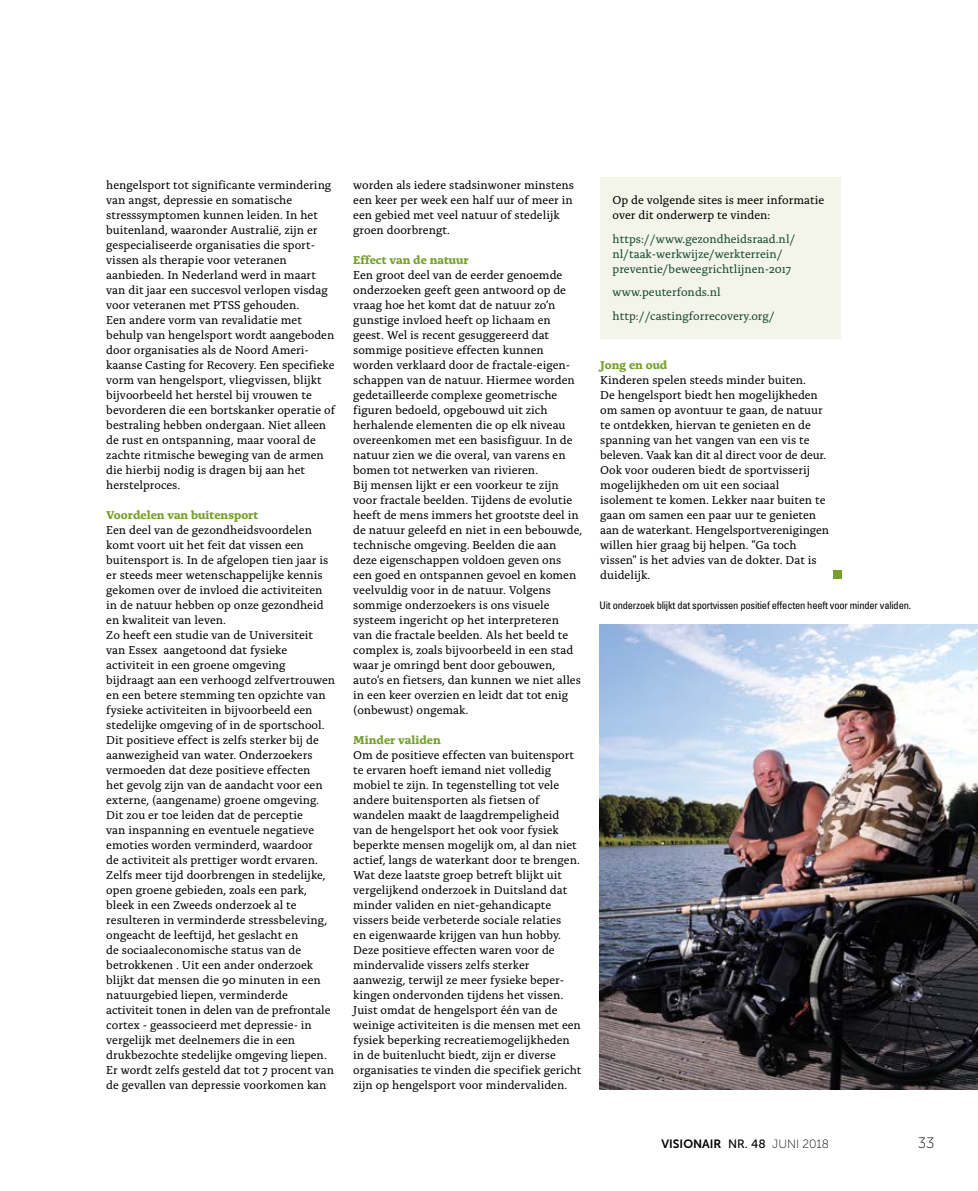
<style>
.page{position:relative;width:978px;height:1191px;background:#fff}
.page>*{position:absolute;margin:0;border:0;box-sizing:border-box;transform-origin:0 0}
.t1{font:15px "Museo Sans 100";color:#000}
.t2{font:12px/15px "Alda OTCEV";color:#000}
.t3{font:12px/15px "Alda OTCEV";color:#164830}
.t4{font:700 12px "Alda OTCEV";color:#76a02b}
.t5{font:12px "Museo Sans 700";color:#000}
.t6{font:condensed 10.5px "Univers";letter-spacing:-.02em;color:#000}
.s1{font-family:"Museo Sans 500"}
.s2{font-family:"Museo Sans 100"}
</style>
<div class="page">
<img style="left:600px;top:624px;width:378px;height:465px">
<div style="left:600px;top:177px;width:240px;height:162px;background:#f3f5eb"></div>
<div style="left:833px;top:571px;width:9px;height:8px;background:#76a02b"></div>
<p class="t2" style="left:106px;top:177px;width:230px">hengelsport tot significante vermindering van angst, depressie en somatische stresssymptomen kunnen leiden. In het buitenland, waaronder Australië, zijn er gespecialiseerde organisaties die sport&shy;vissen als therapie voor veteranen aanbieden. In Nederland werd in maart van dit jaar een succesvol verlopen visdag voor veteranen met PTSS gehouden.<br>Een andere vorm van revalidatie met behulp van hengelsport wordt aangeboden door organisaties als de Noord Ameri&shy;kaanse Casting for Recovery. Een specifieke vorm van hengelsport, vliegvissen, blijkt bijvoorbeeld het herstel bij vrouwen te bevorderen die een bortskanker operatie of bestraling hebben ondergaan. Niet alleen de rust en ontspanning, maar vooral de zachte ritmische beweging van de armen die hierbij nodig is dragen bij aan het herstelproces.</p>
<p class="t4" style="left:106px;top:505px;width:154px">Voordelen van buitensport</p>
<p class="t2" style="left:106px;top:522px;width:230px">Een deel van de gezondheidsvoordelen komt voort uit het feit dat vissen een buitensport is. In de afgelopen tien jaar is er steeds meer wetenschappelijke kennis gekomen over de invloed die activiteiten in de natuur hebben op onze gezondheid en kwaliteit van leven.<br>Zo heeft een studie van de Universiteit van Essex aangetoond dat fysieke activiteit in een groene omgeving bijdraagt aan een verhoogd zelfvertrouwen en een betere stemming ten opzichte van fysieke activiteiten in bijvoorbeeld een stedelijke omgeving of in de sportschool.<br>Dit positieve effect is zelfs sterker bij de aanwezigheid van water. Onderzoekers vermoeden dat deze positieve effecten<br>het gevolg zijn van de aandacht voor een externe, (aangename) groene omgeving.<br>Dit zou er toe leiden dat de perceptie<br>van inspanning en eventuele negatieve emoties worden verminderd, waardoor<br>de activiteit als prettiger wordt ervaren.<br>Zelfs meer tijd doorbrengen in stedelijke, open groene gebieden, zoals een park, bleek in een Zweeds onderzoek al te resulteren in verminderde stressbeleving, ongeacht de leeftijd, het geslacht en<br>de sociaaleconomische status van de betrokkenen . Uit een ander onderzoek blijkt dat mensen die 90 minuten in een natuurgebied liepen, verminderde activiteit tonen in delen van de prefrontale cortex - geassocieerd met depressie- in vergelijk met deelnemers die in een drukbezochte stedelijke omgeving liepen.<br>Er wordt zelfs gesteld dat tot 7 procent van de gevallen van depressie voorkomen kan</p>
<p class="t2" style="left:353px;top:177px;width:222px">worden als iedere stadsinwoner minstens een keer per week een half uur of meer in een gebied met veel natuur of stedelijk groen doorbrengt.</p>
<p class="t4" style="left:353px;top:250px;width:117px">Effect van de natuur</p>
<p class="t2" style="left:353px;top:267px;width:230px">Een groot deel van de eerder genoemde onderzoeken geeft geen antwoord op de vraag hoe het komt dat de natuur zo’n gunstige invloed heeft op lichaam en geest. Wel is recent gesuggereerd dat sommige positieve effecten kunnen worden verklaard door de fractale-eigen&shy;schappen van de natuur. Hiermee worden gedetailleerde complexe geometrische figuren bedoeld, opgebouwd uit zich herhalende elementen die op elk niveau overeenkomen met een basisfiguur. In de natuur zien we die overal, van varens en bomen tot netwerken van rivieren.<br>Bij mensen lijkt er een voorkeur te zijn voor fractale beelden. Tijdens de evolutie heeft de mens immers het grootste deel in de natuur geleefd en niet in een bebouwde, technische omgeving. Beelden die aan deze eigenschappen voldoen geven ons een goed en ontspannen gevoel en komen veelvuldig voor in de natuur. Volgens sommige onderzoekers is ons visuele systeem ingericht op het interpreteren<br>van die fractale beelden. Als het beeld te complex is, zoals bijvoorbeeld in een stad waar je omringd bent door gebouwen, auto’s en fietsers, dan kunnen we niet alles in een keer overzien en leidt dat tot enig (onbewust) ongemak.</p>
<p class="t4" style="left:353px;top:730px;width:89px">Minder validen</p>
<p class="t2" style="left:353px;top:747px;width:230px">Om de positieve effecten van buitensport te ervaren hoeft iemand niet volledig mobiel te zijn. In tegenstelling tot vele andere buitensporten als fietsen of wandelen maakt de laagdrempeligheid van de hengelsport het ook voor fysiek beperkte mensen mogelijk om, al dan niet actief, langs de waterkant door te brengen.<br>Wat deze laatste groep betreft blijkt uit vergelijkend onderzoek in Duitsland dat minder validen en niet-gehandicapte vissers beide verbeterde sociale relaties<br>en eigenwaarde krijgen van hun hobby.<br>Deze positieve effecten waren voor de mindervalide vissers zelfs sterker aanwezig, terwijl ze meer fysieke beper&shy;kingen ondervonden tijdens het vissen.<br>Juist omdat de hengelsport één van de weinige activiteiten is die mensen met een fysiek beperking recreatiemogelijkheden in de buitenlucht biedt, zijn er diverse organisaties te vinden die specifiek gericht zijn op hengelsport voor mindervaliden.</p>
<p class="t2" style="left:613px;top:192px;width:213px">Op de volgende sites is meer informatie over dit onderwerp te vinden:</p>
<p class="t3" style="left:613px;top:230px;width:184px">https://www.gezondheidsraad.nl/ nl/taak-werkwijze/werkterrein/ preventie/beweegrichtlijnen-2017</p>
<p class="t3" style="left:613px;top:279px;width:164px;line-height:23.5px">www.peuterfonds.nl http://castingforrecovery.org/</p>
<p class="t4" style="left:600px;top:355px;width:69px">Jong en oud</p>
<p class="t2" style="left:600px;top:372px;width:230px">Kinderen spelen steeds minder buiten.<br>De hengelsport biedt hen mogelijkheden om samen op avontuur te gaan, de natuur te ontdekken, hiervan te genieten en de spanning van het vangen van een vis te beleven. Vaak kan dit al direct voor de deur.<br>Ook voor ouderen biedt de sportvisserij mogelijkheden om uit een sociaal isolement te komen. Lekker naar buiten te gaan om samen een paar uur te genieten aan de waterkant. Hengelsportverenigingen willen hier graag bij helpen. "Ga toch vissen" is het advies van de dokter. Dat is duidelijk.</p>
<p class="t6" style="left:600px;top:599px;width:313px">Uit onderzoek blijkt dat sportvissen positief effecten heeft voor minder validen.</p>
<p class="t5" style="left:662px;top:1137px;width:169px">VISIONAIR <span class="s1">NR. 48</span> <span class="s2">JUNI 2018</span></p>
<p class="t1" style="left:918px;top:1135px;width:18px">33</p>
</div>
